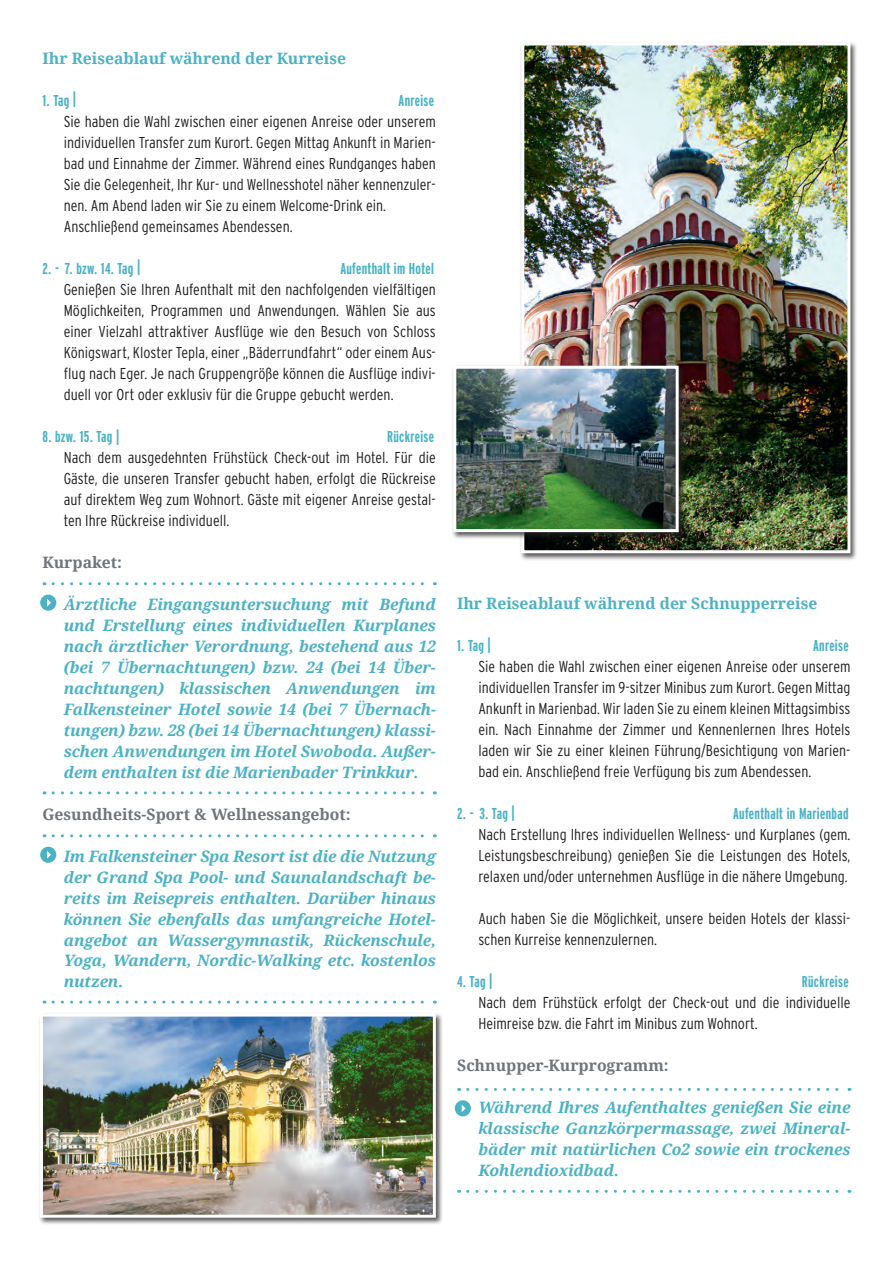
<style>
.page{position:relative;width:893px;height:1263px;background:#fff}
.page>*{position:absolute;margin:0;border:0;box-sizing:border-box;transform-origin:0 0}
.t1{font:300 15.75px/21px "Interstate Condensed";color:#231f20;text-align:justify}
.t2{font:italic 700 15.75px/21px "Droid Serif";letter-spacing:-.01em;color:#4bb2c5;text-align:justify}
.t3{font:700 15.75px "Interstate Compressed";letter-spacing:.02em;color:#4bb2c5}
.t4{font:700 15.75px "Droid Serif";color:#4bb2c5}
.t5{font:700 15.75px "Droid Serif";color:#6f757a}
</style>
<div class="page">
<div style="left:38px;top:1012px;width:405px;height:213px;background:#231f20;opacity:.75"></div>
<img style="left:44px;top:1017px;width:388px;height:197px">
<div style="left:40px;top:1013px;width:396px;height:205px;border:3px solid #fff"></div>
<svg style="left:468px;top:1088px;width:382px;height:3px"></svg>
<svg style="left:53px;top:582px;width:382px;height:3px"></svg>
<svg style="left:53px;top:834px;width:382px;height:3px"></svg>
<svg style="left:468px;top:1190px;width:382px;height:3px"></svg>
<svg style="left:53px;top:791px;width:382px;height:3px"></svg>
<svg style="left:53px;top:1000px;width:382px;height:3px"></svg>
<div style="left:454px;top:1099px;width:18px;height:18px;background:#4bb2c5;border-radius:50%"></div>
<div style="left:453px;top:1099px;width:19px;height:19px;border:2px solid #fff;border-radius:50%"></div>
<svg style="left:462px;top:1105px;width:4px;height:7px"></svg>
<div style="left:39px;top:594px;width:18px;height:17px;background:#4bb2c5;border-radius:50%"></div>
<div style="left:39px;top:593px;width:19px;height:19px;border:2px solid #fff;border-radius:50%"></div>
<svg style="left:47px;top:599px;width:4px;height:7px"></svg>
<div style="left:39px;top:846px;width:18px;height:17px;background:#4bb2c5;border-radius:50%"></div>
<div style="left:39px;top:845px;width:19px;height:19px;border:2px solid #fff;border-radius:50%"></div>
<svg style="left:47px;top:851px;width:4px;height:8px"></svg>
<div style="left:520px;top:41px;width:338px;height:520px;background:#231f20;opacity:.75"></div>
<img style="left:525px;top:47px;width:321px;height:502px">
<div style="left:521px;top:43px;width:329px;height:510px;border:3px solid #fff"></div>
<div style="left:452px;top:364px;width:234px;height:175px;background:#231f20;opacity:.75"></div>
<img style="left:457px;top:370px;width:218px;height:158px">
<div style="left:453px;top:366px;width:226px;height:166px;border:3px solid #fff"></div>
<p class="t4" style="left:43px;top:49px;width:305px">Ihr Reiseablauf während der Kurreise</p>
<p class="t3" style="left:43px;top:91px;width:35px">1. Tag |</p>
<p class="t3" style="left:399px;top:91px;width:37px">Anreise</p>
<p class="t1" style="left:64px;top:110px;width:374px;text-align:left">Sie haben die Wahl zwischen einer eigenen Anreise oder unserem individuellen Transfer zum Kurort. Gegen Mittag Ankunft in Marien&shy;bad und Einnahme der Zimmer. Während eines Rundganges haben Sie die Gelegenheit, Ihr Kur- und Wellnesshotel näher kennenzuler&shy;nen. Am Abend laden wir Sie zu einem Welcome-Drink ein.<br>Anschließend gemeinsames Abendessen.</p>
<p class="t3" style="left:43px;top:259px;width:99px">2. - 7. bzw. 14. Tag |</p>
<p class="t3" style="left:340px;top:259px;width:95px">Aufenthalt im Hotel</p>
<p class="t1" style="left:64px;top:278px;width:374px">Genießen Sie Ihren Aufenthalt mit den nachfolgenden vielfältigen Möglichkeiten, Programmen und Anwendungen. Wählen Sie aus einer Vielzahl attraktiver Ausflüge wie den Besuch von Schloss Königswart, Kloster Tepla, einer „Bäderrundfahrt“ oder einem Aus&shy;flug nach Eger. Je nach Gruppengröße können die Ausflüge indivi&shy;duell vor Ort oder exklusiv für die Gruppe gebucht werden.</p>
<p class="t3" style="left:43px;top:427px;width:78px">8. bzw. 15. Tag |</p>
<p class="t3" style="left:387px;top:427px;width:48px">Rückreise</p>
<p class="t1" style="left:64px;top:446px;width:374px">Nach dem ausgedehnten Frühstück Check-out im Hotel. Für die Gäste, die unseren Transfer gebucht haben, erfolgt die Rückreise auf direktem Weg zum Wohnort. Gäste mit eigener Anreise gestal&shy;ten Ihre Rückreise individuell.</p>
<p class="t5" style="left:43px;top:553px;width:81px">Kurpaket:</p>
<p class="t2" style="left:64px;top:594px;width:374px">Ärztliche Eingangsuntersuchung mit Befund und Erstellung eines individuellen Kurplanes nach ärztlicher Verordnung, bestehend aus 12 (bei 7 Übernachtungen) bzw. 24 (bei 14 Über&shy;nachtungen) klassischen Anwendungen im Falkensteiner Hotel sowie 14 (bei 7 Übernach&shy;tungen) bzw. 28 (bei 14 Übernachtungen) klassi&shy;schen Anwendungen im Hotel Swoboda. Außer&shy;dem enthalten ist die Marienbader Trinkkur.</p>
<p class="t5" style="left:43px;top:805px;width:310px">Gesundheits-Sport &amp; Wellnessangebot:</p>
<p class="t2" style="left:64px;top:845px;width:374px">Im Falkensteiner Spa Resort ist die die Nutzung der Grand Spa Pool- und Saunalandschaft be&shy;reits im Reisepreis enthalten. Darüber hinaus können Sie ebenfalls das umfangreiche Hotel&shy;angebot an Wassergymnastik, Rückenschule, Yoga, Wandern, Nordic-Walking etc. kostenlos nutzen.</p>
<p class="t4" style="left:457px;top:595px;width:362px">Ihr Reiseablauf während der Schnupperreise</p>
<p class="t3" style="left:457px;top:637px;width:35px">1. Tag |</p>
<p class="t3" style="left:813px;top:637px;width:37px">Anreise</p>
<p class="t1" style="left:478px;top:656px;width:374px">Sie haben die Wahl zwischen einer eigenen Anreise oder unserem individuellen Transfer im 9-sitzer Minibus zum Kurort. Gegen Mittag Ankunft in Marienbad. Wir laden Sie zu einem kleinen Mittagsimbiss ein. Nach Einnahme der Zimmer und Kennenlernen Ihres Hotels laden wir Sie zu einer kleinen Führung/Besichtigung von Marien&shy;bad ein. Anschließend freie Verfügung bis zum Abendessen.</p>
<p class="t3" style="left:457px;top:805px;width:59px">2. - 3. Tag |</p>
<p class="t3" style="left:733px;top:805px;width:117px">Aufenthalt in Marienbad</p>
<p class="t1" style="left:478px;top:824px;width:374px">Nach Erstellung Ihres individuellen Wellness- und Kurplanes (gem.<br>Leistungsbeschreibung) genießen Sie die Leistungen des Hotels, relaxen und/oder unternehmen Ausflüge in die nähere Umgebung.</p>
<p class="t1" style="left:478px;top:908px;width:374px">Auch haben Sie die Möglichkeit, unsere beiden Hotels der klassi&shy;schen Kurreise kennenzulernen.</p>
<p class="t3" style="left:457px;top:973px;width:37px">4. Tag |</p>
<p class="t3" style="left:802px;top:973px;width:48px">Rückreise</p>
<p class="t1" style="left:478px;top:992px;width:374px">Nach dem Frühstück erfolgt der Check-out und die individuelle<br>Heimreise bzw. die Fahrt im Minibus zum Wohnort.</p>
<p class="t5" style="left:457px;top:1057px;width:213px">Schnupper-Kurprogramm:</p>
<p class="t2" style="left:478px;top:1097px;width:374px">Während Ihres Aufenthaltes genießen Sie eine klassische Ganzkörpermassage, zwei Mineral&shy;bäder mit natürlichen Co2 sowie ein trockenes Kohlendioxidbad.</p>
</div>
